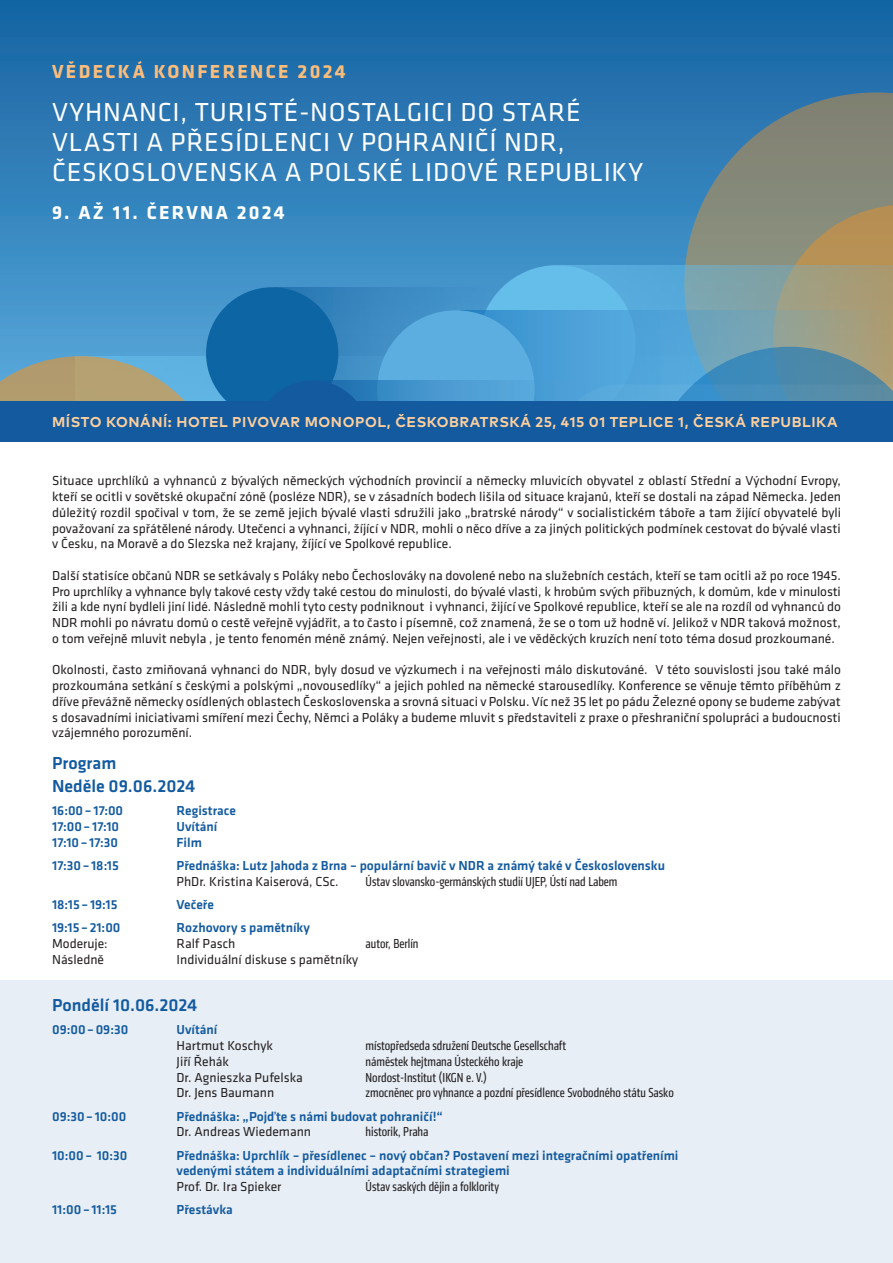
<style>
.page{position:relative;width:893px;height:1263px;background:#fff}
.page>*{position:absolute;margin:0;border:0;box-sizing:border-box;transform-origin:0 0}
.t1{font:27px/30px "Klavika";letter-spacing:.03em;color:#fff}
.t2{font:700 19.5px "Klavika";letter-spacing:.12em;color:#fcbd7b}
.t3{font:700 19.5px "Klavika";letter-spacing:.12em;color:#fff}
.t4{font:500 18px/23.2px "Klavika";color:#135a9f}
.t5{font:700 14.25px "Mark Pro";letter-spacing:.04em;color:#fdcf9d}
.t6{font:13.5px/15.8px "Klavika";color:#231f20;text-align:justify}
.t7{font:500 13.5px/15.8px "Klavika";color:#135a9f}
.t8{font:condensed 13.5px "Klavika";color:#231f20}
</style>
<div class="page">
<svg style="left:0;top:0;width:893px;height:287px;background:#2877b2"></svg>
<svg style="left:684px;top:92px;width:209px;height:112px;background:#678189"></svg>
<svg style="left:0;top:287px;width:370px;height:114px;background:#4789b3"></svg>
<svg style="left:377px;top:204px;width:516px;height:197px;background:#609ab7"></svg>
<div style="left:0;top:401px;width:893px;height:40px;background:#135a9f"></div>
<div style="left:0;top:980px;width:893px;height:283px;background:#e7eef5"></div>
<h2 class="t2" style="left:52px;top:58px;width:295px">VĚDECKÁ KONFERENCE 2024</h2>
<h1 class="t1" style="left:52px;top:96px;width:593px">VYHNANCI, TURISTÉ-NOSTALGICI DO STARÉ<br>VLASTI A PŘESÍDLENCI V POHRANIČÍ NDR,<br>ČESKOSLOVENSKA A POLSKÉ LIDOVÉ REPUBLIKY</h1>
<h2 class="t3" style="left:52px;top:198px;width:234px">9. AŽ 11. ČERVNA 2024</h2>
<p class="t5" style="left:52px;top:411px;width:787px">MÍSTO KONÁNÍ: HOTEL PIVOVAR MONOPOL, ČESKOBRATRSKÁ 25, 415 01 TEPLICE 1, ČESKÁ REPUBLIKA</p>
<p class="t6" style="left:52px;top:473px;width:790px">Situace uprchlíků a vyhnanců z bývalých německých východních provincií a německy mluvicích obyvatel z oblastí Střední a Východní Evropy, kteří se ocitli v sovětské okupační zóně (posléze NDR), se v zásadních bodech lišila od situace krajanů, kteří se dostali na západ Německa. Jeden důležitý rozdil spočival v tom, že se země jejich bývalé vlasti sdružili jako „bratrské národy“ v socialistickém táboře a tam žijící obyvatelé byli považovaní za spřátělené národy. Utečenci a vyhnanci, žíjící v NDR, mohli o něco dříve a za jiných politických podmínek cestovat do bývalé vlasti v Česku, na Moravě a do Slezska než krajany, žíjící ve Spolkové republice.</p>
<p class="t6" style="left:52px;top:567px;width:790px">Další statisíce občanů NDR se setkávaly s Poláky nebo Čechoslováky na dovolené nebo na služebních cestách, kteří se tam ocitli až po roce 1945.<br>Pro uprchlíky a vyhnance byly takové cesty vždy také cestou do minulosti, do bývalé vlasti, k hrobům svých přibuzných, k domům, kde v minulosti žili a kde nyní bydleli jiní lidé. Následně mohli tyto cesty podniknout i vyhnanci, žijící ve Spolkové republice, kteří se ale na rozdíl od vyhnanců do NDR mohli po návratu domů o cestě veřejně vyjádřit, a to často i písemně, což znamená, že se o tom už hodně ví. Jelikož v NDR taková možnost, o tom veřejně mluvit nebyla , je tento fenomén méně známý. Nejen veřejnosti, ale i ve věděckých kruzích není toto téma dosud prozkoumané.</p>
<p class="t6" style="left:52px;top:662px;width:790px">Okolnosti, často zmiňovaná vyhnanci do NDR, byly dosud ve výzkumech i na veřejnosti málo diskutováné. V této souvislosti jsou také málo prozkoumána setkání s českými a polskými „novousedlíky“ a jejich pohled na německé starousedlíky. Konference se věnuje těmto příběhům z dříve převážně německy osídlených oblastech Československa a srovná situaci v Polsku. Víc než 35 let po pádu Železné opony se budeme zabývat s dosavadními iniciativami smíření mezi Čechy, Němci a Poláky a budeme mluvit s představiteli z praxe o přeshraniční spolupráci a budoucnosti vzájemného porozumění.</p>
<h3 class="t4" style="left:52px;top:751px;width:145px">Program<br>Neděle 09.06.2024</h3>
<p class="t7" style="left:52px;top:803px;width:73px">16:00–17:00</p>
<p class="t7" style="left:177px;top:803px;width:61px">Registrace</p>
<p class="t7" style="left:52px;top:818px;width:69px">17:00–17:10</p>
<p class="t7" style="left:177px;top:818px;width:42px">Uvítání</p>
<p class="t7" style="left:52px;top:834px;width:68px">17:10–17:30</p>
<p class="t7" style="left:177px;top:834px;width:27px">Film</p>
<p class="t7" style="left:52px;top:857px;width:68px">17:30–18:15</p>
<p class="t7" style="left:177px;top:857px;width:490px">Přednáška: Lutz Jahoda z Brna – populární bavič v NDR a známý také v Československu</p>
<p class="t6" style="left:177px;top:873px;width:164px">PhDr. Kristina Kaiserová, CSc.</p>
<p class="t8" style="left:366px;top:873px;width:253px">Ústav slovansko-germánských studií UJEP, Ústí nad Labem</p>
<p class="t7" style="left:52px;top:896px;width:67px">18:15–19:15</p>
<p class="t7" style="left:177px;top:896px;width:39px">Večeře</p>
<p class="t7" style="left:52px;top:920px;width:70px">19:15–21:00</p>
<p class="t7" style="left:177px;top:920px;width:135px">Rozhovory s pamětníky</p>
<p class="t6" style="left:52px;top:935px;width:57px">Moderuje:</p>
<p class="t6" style="left:177px;top:935px;width:60px">Ralf Pasch</p>
<p class="t8" style="left:366px;top:936px;width:54px">autor, Berlín</p>
<p class="t6" style="left:52px;top:951px;width:54px">Následně</p>
<p class="t6" style="left:177px;top:951px;width:183px">Individuální diskuse s pamětníky</p>
<h3 class="t4" style="left:52px;top:993px;width:147px">Pondělí 10.06.2024</h3>
<p class="t7" style="left:52px;top:1022px;width:78px">09:00–09:30</p>
<p class="t7" style="left:177px;top:1022px;width:42px">Uvítání</p>
<p class="t6" style="left:177px;top:1037px;width:98px">Hartmut Koschyk</p>
<p class="t8" style="left:366px;top:1038px;width:202px">místopředseda sdružení Deutsche Gesellschaft</p>
<p class="t6" style="left:177px;top:1053px;width:54px">Jiří Řehák</p>
<p class="t8" style="left:366px;top:1053px;width:159px">náměstek hejtmana Ústeckého kraje</p>
<p class="t6" style="left:177px;top:1069px;width:128px">Dr. Agnieszka Pufelska</p>
<p class="t8" style="left:366px;top:1069px;width:123px">Nordost-Institut (IKGN e. V.)</p>
<p class="t6" style="left:177px;top:1085px;width:99px">Dr. Jens Baumann</p>
<p class="t8" style="left:366px;top:1085px;width:310px">zmocněnec pro vyhnance a pozdní přesídlence Svobodného státu Sasko</p>
<p class="t7" style="left:52px;top:1108px;width:76px">09:30–10:00</p>
<p class="t7" style="left:177px;top:1108px;width:268px">Přednáška: „Pojďte s námi budovat pohraničí!“</p>
<p class="t6" style="left:177px;top:1124px;width:136px">Dr. Andreas Wiedemann</p>
<p class="t8" style="left:366px;top:1124px;width:64px">historik, Praha</p>
<p class="t7" style="left:52px;top:1147px;width:77px">10:00– 10:30</p>
<p class="t7" style="left:177px;top:1147px;width:503px">Přednáška: Uprchlík – přesídlenec – nový občan? Postavení mezi integračními opatřeními vedenými státem a individuálními adaptačními strategiemi</p>
<p class="t6" style="left:177px;top:1178px;width:106px">Prof. Dr. Ira Spieker</p>
<p class="t8" style="left:366px;top:1179px;width:135px">Ústav saských dějin a folklority</p>
<p class="t7" style="left:52px;top:1202px;width:66px">11:00– 11:15</p>
<p class="t7" style="left:177px;top:1202px;width:58px">Přestávka</p>
</div>
